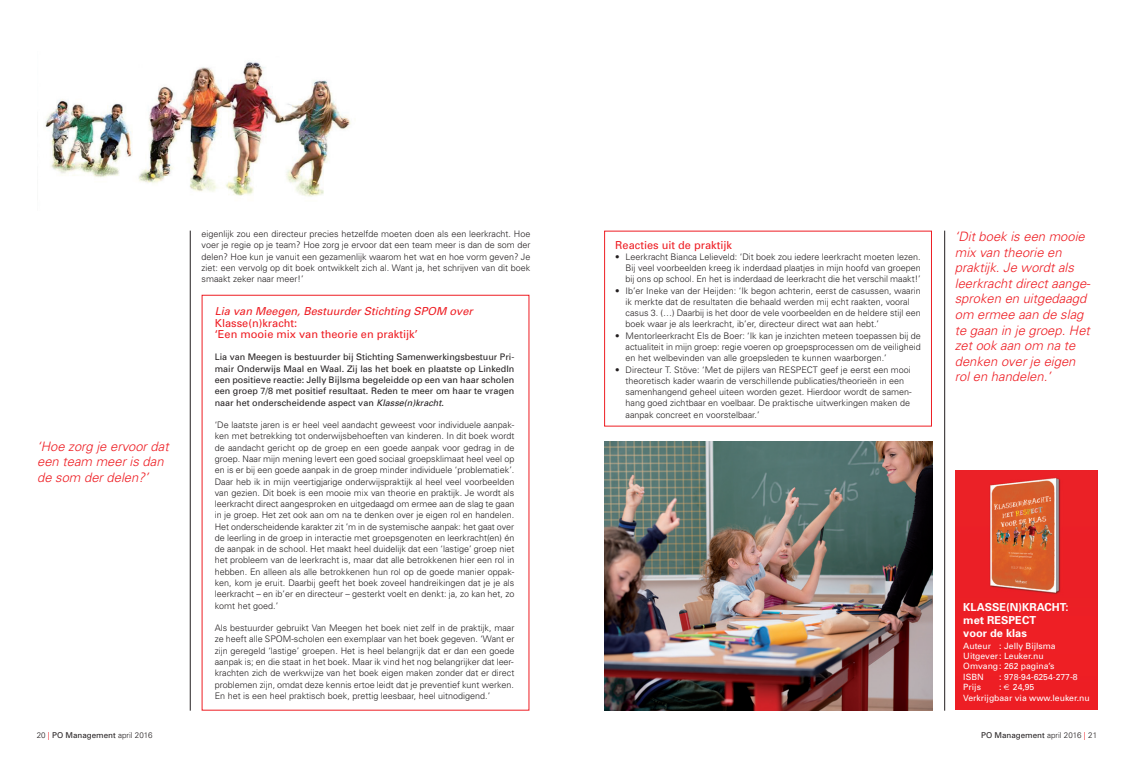
<style>
.page{position:relative;width:1134px;height:766px;background:#fff}
.page>*{position:absolute;margin:0;border:0;box-sizing:border-box;transform-origin:0 0}
.t1{font:italic 300 13px/15.6px "Univers";color:#ee1d23}
.t2{font:11px/11.3px "Univers";color:#ee1d23}
.t3{font:italic 11px "Univers";color:#ee1d23}
.t4{font:700 11px/13.2px "Univers";color:#fff}
.t5{font:300 9px/11.3px "Univers";color:#231f20;text-align:justify}
.t6{font:9px/11.3px "Univers";color:#231f20;text-align:justify}
.t7{font:8.6px/10.3px "Univers";color:#fff}
.t8{font:8px "Univers";color:#231f20}
.s1{font-style:italic}
.s2{font-weight:300}
.s3{color:#ee1d23}
</style>
<div class="page">
<img style="left:45px;top:61px;width:306px;height:136px">
<hr style="left:944px;top:230px;width:1px;height:480px;background:#231f20">
<hr style="left:190px;top:230px;width:1px;height:480px;background:#231f20">
<img style="left:956px;top:470px;width:142px;height:239px">
<div style="left:604px;top:230px;width:328px;height:196px;border:1px solid #ee1d23"></div>
<img style="left:604px;top:441px;width:329px;height:269px">
<svg style="left:1004px;top:684px;width:5px;height:5px"></svg>
<h1 class="t1" style="left:37px;top:439px;width:133px">‘Hoe zorg je ervoor dat een team meer is dan de som der delen?’</h1>
<p class="t5" style="left:202px;top:229px;width:330px">eigenlijk zou een directeur precies hetzelfde moeten doen als een leerkracht. Hoe voer je regie op je team? Hoe zorg je ervoor dat een team meer is dan de som der delen? Hoe kun je vanuit een gezamenlijk waarom het wat en hoe vorm geven? Je ziet: een vervolg op dit boek ontwikkelt zich al. Want ja, het schrijven van dit boek smaakt zeker naar meer!’</p>
<p class="t3" style="left:215px;top:307px;width:259px">Lia van Meegen, Bestuurder Stichting SPOM over</p>
<p class="t2" style="left:215px;top:318px;width:204px">Klasse(n)kracht:<br>‘Een mooie mix van theorie en praktijk’</p>
<p class="t6" style="left:215px;top:352px;width:301px">Lia van Meegen is bestuurder bij Stichting Samenwerkingsbestuur Pri&shy;mair Onderwijs Maal en Waal. Zij las het boek en plaatste op LinkedIn een positieve reactie: Jelly Bijlsma begeleidde op een van haar scholen een groep 7/8 met positief resultaat. Reden te meer om haar te vragen naar het onderscheidende aspect van <span class="s1">Klasse(n)kracht</span>.</p>
<p class="t5" style="left:215px;top:420px;width:301px">‘De laatste jaren is er heel veel aandacht geweest voor individuele aanpak&shy;ken met betrekking tot onderwijsbehoeften van kinderen. In dit boek wordt de aandacht gericht op de groep en een goede aanpak voor gedrag in de groep. Naar mijn mening levert een goed sociaal groepsklimaat heel veel op en is er bij een goede aanpak in de groep minder individuele ‘problematiek’.<br>Daar heb ik in mijn veertigjarige onderwijspraktijk al heel veel voorbeelden van gezien. Dit boek is een mooie mix van theorie en praktijk. Je wordt als leerkracht direct aangesproken en uitgedaagd om ermee aan de slag te gaan in je groep. Het zet ook aan om na te denken over je eigen rol en handelen.<br>Het onderscheidende karakter zit ’m in de systemische aanpak: het gaat over de leerling in de groep in interactie met groepsgenoten en leerkracht(en) én de aanpak in de school. Het maakt heel duidelijk dat een ‘lastige’ groep niet het probleem van de leerkracht is, maar dat alle betrokkenen hier een rol in hebben. En alleen als alle betrokkenen hun rol op de goede manier oppak&shy;ken, kom je eruit. Daarbij geeft het boek zoveel handreikingen dat je je als leerkracht – en ib’er en directeur – gesterkt voelt en denkt: ja, zo kan het, zo komt het goed.’</p>
<p class="t5" style="left:215px;top:623px;width:301px">Als bestuurder gebruikt Van Meegen het boek niet zelf in de praktijk, maar ze heeft alle SPOM-scholen een exemplaar van het boek gegeven. ‘Want er zijn geregeld ‘lastige’ groepen. Het is heel belangrijk dat er dan een goede aanpak is; en die staat in het boek. Maar ik vind het nog belangrijker dat leer&shy;krachten zich de werkwijze van het boek eigen maken zonder dat er direct problemen zijn, omdat deze kennis ertoe leidt dat je preventief kunt werken.<br>En het is een heel praktisch boek, prettig leesbaar, heel uitnodigend.’</p>
<p class="t2" style="left:615px;top:240px;width:118px">Reacties uit de praktijk</p>
<p class="t5" style="left:626px;top:252px;width:297px;text-indent:-10px">• Leerkracht Bianca Lelieveld: ‘Dit boek zou iedere leerkracht moeten lezen.<br>Bij veel voorbeelden kreeg ik inderdaad plaatjes in mijn hoofd van groepen bij ons op school. En het is inderdaad de leerkracht die het verschil maakt!’</p>
<p class="t5" style="left:626px;top:285px;width:297px;text-align:left;text-indent:-10px">• Ib’er Ineke van der Heijden: ‘Ik begon achterin, eerst de casussen, waarin ik merkte dat de resultaten die behaald werden mij echt raakten, vooral casus 3. (…) Daarbij is het door de vele voorbeelden en de heldere stijl een boek waar je als leerkracht, ib’er, directeur direct wat aan hebt.’</p>
<p class="t5" style="left:626px;top:330px;width:297px;text-indent:-10px">• Mentorleerkracht Els de Boer: ‘Ik kan je inzichten meteen toepassen bij de actualiteit in mijn groep: regie voeren op groepsprocessen om de veiligheid en het welbevinden van alle groepsleden te kunnen waarborgen.’</p>
<p class="t5" style="left:626px;top:364px;width:288px;text-align:left;text-indent:-10px">• Directeur T. Stöve: ‘Met de pijlers van RESPECT geef je eerst een mooi theoretisch kader waarin de verschillende publicaties/theorieën in een samenhangend geheel uiteen worden gezet. Hierdoor wordt de samen&shy;hang goed zichtbaar en voelbaar. De praktische uitwerkingen maken de aanpak concreet en voorstelbaar.’</p>
<h1 class="t1" style="left:955px;top:230px;width:137px">‘Dit boek is een mooie mix van theorie en praktijk. Je wordt als leerkracht direct aange&shy;sproken en uitgedaagd om ermee aan de slag te gaan in je groep. Het zet ook aan om na te denken over je eigen rol en handelen.’</h1>
<p class="t4" style="left:963px;top:601px;width:107px">KLASSE(N)KRACHT: met RESPECT<br>voor de klas</p>
<p class="t7" style="left:963px;top:641px;width:94px">Auteur : Jelly Bijlsma<br>Uitgever: Leuker.nu<br>Omvang: 262 pagina’s<br>ISBN</p>
<p class="t7" style="left:999px;top:672px;width:80px">: 978-94-6254-277-8</p>
<p class="t7" style="left:963px;top:682px;width:19px">Prijs</p>
<p class="t7" style="left:999px;top:682px;width:4px">:</p>
<p class="t7" style="left:963px;top:682px;width:128px;line-height:10.6px;text-indent:50px">24,95<br>Verkrijgbaar via www.leuker.nu</p>
<p class="t8" style="left:37px;top:731px;width:117px"><span class="s2">20</span> <span class="s3">|</span> PO Management <span class="s2">april 2016</span></p>
<p class="t8" style="left:981px;top:731px;width:117px">PO Management <span class="s2">april 2016</span> <span class="s3">|</span> <span class="s2">21</span></p>
</div>
